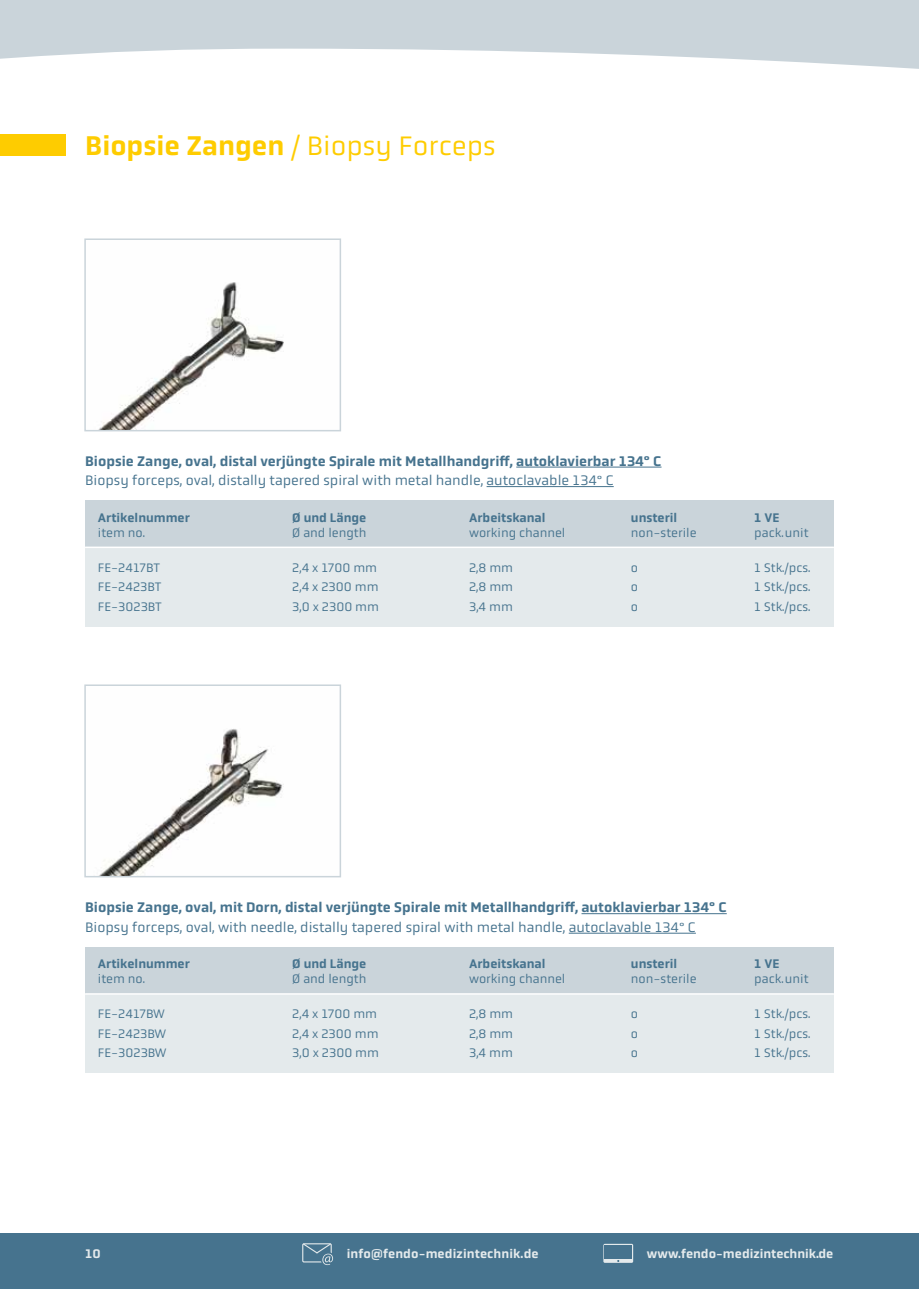
<style>
.page{position:relative;width:919px;height:1289px;background:#fff}
.page>*{position:absolute;margin:0;border:0;box-sizing:border-box;transform-origin:0 0}
.t1{font:27.75px "Obvia";color:#fecc00}
.t2{font:500 14.25px "Obvia";color:#46738e}
.t3{font:14.25px "Obvia";color:#46738e}
.t4{font:12.75px/19.5px "Obvia";color:#46738e;text-align:justify}
.t5{font:500 12.75px "Obvia";color:#46738e}
.t6{font:500 12.75px "Obvia";letter-spacing:.01em;color:#e4eaec}
.s1{font-weight:500}
</style>
<div class="page">
<div style="left:0;top:1233px;width:918px;height:55px;background:#46738e"></div>
<svg style="left:302px;top:1243px;width:31px;height:21px"></svg>
<svg style="left:603px;top:1243px;width:30px;height:19px"></svg>
<div style="left:604px;top:1244px;width:28px;height:14px;background:#46738e"></div>
<div style="left:0;top:0;width:918px;height:119px;background:#cad4da"></div>
<svg style="left:0;top:49px;width:918px;height:70px;background:#fafbfc"></svg>
<div style="left:0;top:134px;width:66px;height:21px;background:#fecc00"></div>
<img style="left:101px;top:729px;width:183px;height:145px">
<div style="left:84px;top:684px;width:257px;height:193px;border:2px solid #cad4da"></div>
<div style="left:85px;top:993px;width:748px;height:80px;background:#e4eaec"></div>
<hr style="left:581px;top:913px;width:145px;height:1px;background:#46738e">
<hr style="left:568px;top:932px;width:127px;height:1px;background:#46738e">
<div style="left:85px;top:947px;width:748px;height:46px;background:#cad4da"></div>
<hr style="left:85px;top:993px;width:748px;height:1px;background:#fff">
<img style="left:100px;top:282px;width:184px;height:146px">
<div style="left:84px;top:238px;width:257px;height:193px;border:2px solid #cad4da"></div>
<div style="left:85px;top:547px;width:748px;height:79px;background:#e4eaec"></div>
<hr style="left:516px;top:466px;width:145px;height:1px;background:#46738e">
<hr style="left:486px;top:486px;width:127px;height:1px;background:#46738e">
<div style="left:85px;top:500px;width:748px;height:47px;background:#cad4da"></div>
<hr style="left:85px;top:546px;width:748px;height:2px;background:#fff">
<h1 class="t1" style="left:85px;top:130px;width:412px"><span class="s1">Biopsie Zangen</span> / Biopsy Forceps</h1>
<p class="t2" style="left:85px;top:452px;width:578px">Biopsie Zange, oval, distal verjüngte Spirale mit Metallhandgriff, autoklavierbar 134° C</p>
<p class="t3" style="left:85px;top:472px;width:530px">Biopsy forceps, oval, distally tapered spiral with metal handle, autoclavable 134° C</p>
<p class="t5" style="left:98px;top:509px;width:94px">Artikelnummer</p>
<p class="t4" style="left:98px;top:523px;width:49px">item no.</p>
<p class="t5" style="left:292px;top:509px;width:76px">Ø und Länge</p>
<p class="t4" style="left:292px;top:523px;width:76px">Ø and length</p>
<p class="t5" style="left:469px;top:509px;width:78px">Arbeitskanal</p>
<p class="t4" style="left:469px;top:523px;width:98px">working channel</p>
<p class="t5" style="left:630px;top:509px;width:48px">unsteril</p>
<p class="t4" style="left:630px;top:523px;width:67px">non-sterile</p>
<p class="t5" style="left:754px;top:509px;width:27px">1 VE</p>
<p class="t4" style="left:754px;top:523px;width:56px">pack.unit</p>
<p class="t4" style="left:98px;top:557px;width:65px;text-align:left">FE-2417BT<br>FE-2423BT<br>FE-3023BT</p>
<p class="t4" style="left:292px;top:557px;width:88px;text-align:left">2,4 x 1700 mm<br>2,4 x 2300 mm<br>3,0 x 2300 mm</p>
<p class="t4" style="left:469px;top:557px;width:46px">2,8 mm 2,8 mm 3,4 mm</p>
<p class="t4" style="left:630px;top:557px;width:9px">o o o</p>
<p class="t4" style="left:754px;top:557px;width:58px">1 Stk./pcs.<br>1 Stk./pcs.<br>1 Stk./pcs.</p>
<p class="t2" style="left:85px;top:898px;width:643px">Biopsie Zange, oval, mit Dorn, distal verjüngte Spirale mit Metallhandgriff, autoklavierbar 134° C</p>
<p class="t3" style="left:85px;top:918px;width:612px">Biopsy forceps, oval, with needle, distally tapered spiral with metal handle, autoclavable 134° C</p>
<p class="t5" style="left:98px;top:956px;width:94px">Artikelnummer</p>
<p class="t4" style="left:98px;top:969px;width:49px">item no.</p>
<p class="t5" style="left:292px;top:956px;width:76px">Ø und Länge</p>
<p class="t4" style="left:292px;top:969px;width:76px">Ø and length</p>
<p class="t5" style="left:469px;top:956px;width:78px">Arbeitskanal</p>
<p class="t4" style="left:469px;top:969px;width:98px">working channel</p>
<p class="t5" style="left:631px;top:956px;width:48px">unsteril</p>
<p class="t4" style="left:631px;top:969px;width:67px">non-sterile</p>
<p class="t5" style="left:754px;top:956px;width:27px">1 VE</p>
<p class="t4" style="left:754px;top:969px;width:56px">pack.unit</p>
<p class="t4" style="left:98px;top:1004px;width:70px;text-align:left">FE-2417BW<br>FE-2423BW<br>FE-3023BW</p>
<p class="t4" style="left:292px;top:1004px;width:88px;text-align:left">2,4 x 1700 mm<br>2,4 x 2300 mm<br>3,0 x 2300 mm</p>
<p class="t4" style="left:469px;top:1004px;width:46px">2,8 mm 2,8 mm 3,4 mm</p>
<p class="t4" style="left:631px;top:1004px;width:9px">o o o</p>
<p class="t4" style="left:754px;top:1004px;width:58px">1 Stk./pcs.<br>1 Stk./pcs.<br>1 Stk./pcs.</p>
<p class="t6" style="left:85px;top:1246px;width:17px">10</p>
<p class="t6" style="left:347px;top:1246px;width:193px">info@fendo-medizintechnik.de</p>
<p class="t6" style="left:647px;top:1246px;width:188px">www.fendo-medizintechnik.de</p>
</div>
